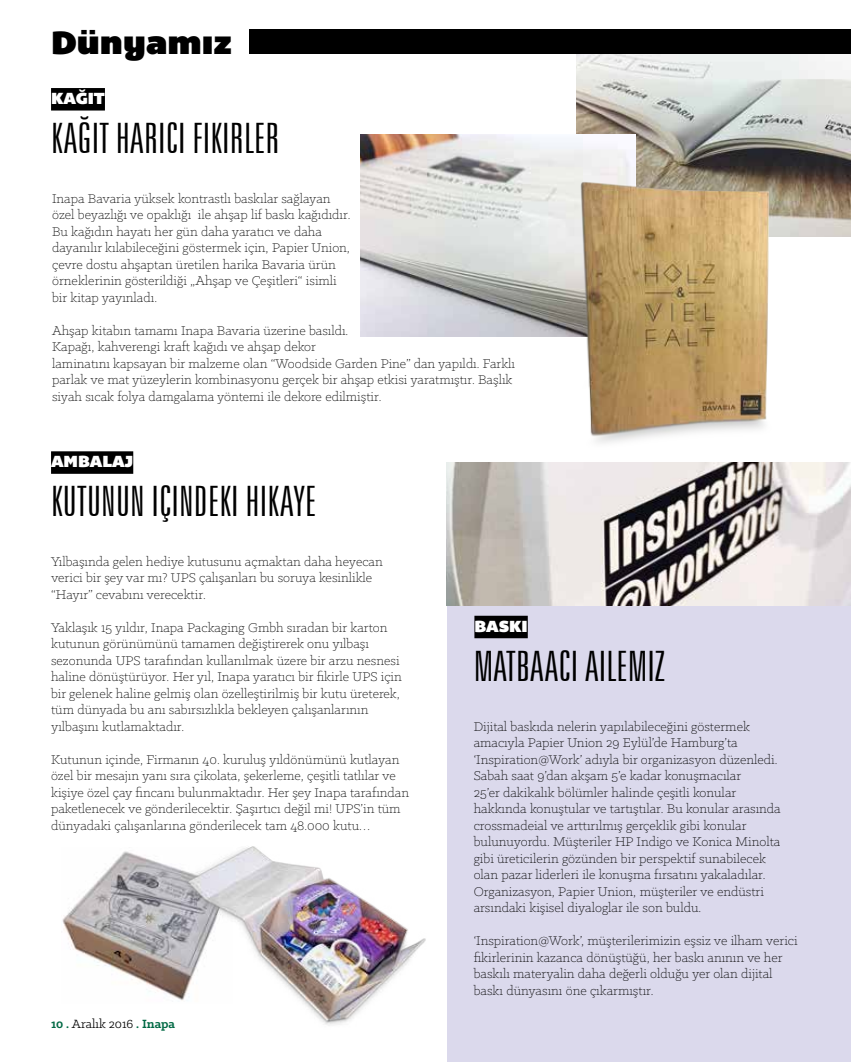
<style>
.page{position:relative;width:851px;height:1063px;background:#fff}
.page>*{position:absolute;margin:0;border:0;box-sizing:border-box;transform-origin:0 0}
.t1{font:300 extra-condensed 42px "Zurich BT";letter-spacing:.005em;color:#000}
.t2{font:33px "Bemio";color:#000}
.t3{font:16.5px "Bemio";color:#fff}
.t4{font:300 14.25px/16.5px "Klinic Slab";color:#000}
.t5{font:13.5px "Klinic Slab";color:#000}
.s1{font-weight:700;color:#006944}
</style>
<div class="page">
<div style="left:446px;top:462px;width:404px;height:600px;background:#dbd9ec"></div>
<img style="left:62px;top:851px;width:112px;height:146px">
<img style="left:174px;top:846px;width:252px;height:180px">
<img style="left:576px;top:54px;width:274px;height:182px">
<img style="left:360px;top:134px;width:275px;height:203px">
<img style="left:446px;top:463px;width:404px;height:143px">
<div style="left:249px;top:30px;width:601px;height:24px;background:#000"></div>
<img style="left:567px;top:165px;width:214px;height:278px">
<div style="left:51px;top:88px;width:54px;height:23px;background:#000"></div>
<div style="left:51px;top:451px;width:82px;height:23px;background:#000"></div>
<div style="left:474px;top:616px;width:53px;height:22px;background:#000"></div>
<h2 class="t2" style="left:51px;top:16px;width:183px">Dünyamız</h2>
<p class="t3" style="left:51px;top:85px;width:55px">KAĞIT</p>
<h1 class="t1" style="left:51px;top:115px;width:230px">KAĞIT HARICI FIKIRLER</h1>
<p class="t4" style="left:52px;top:189px;width:300px">Inapa Bavaria yüksek kontrastlı baskılar sağlayan özel beyazlığı ve opaklığı ile ahşap lif baskı kağıdıdır.<br>Bu kağıdın hayatı her gün daha yaratıcı ve daha dayanılır kılabileceğini göstermek için, Papier Union, çevre dostu ahşaptan üretilen harika Bavaria ürün örneklerinin gösterildiği „Ahşap ve Çeşitleri“ isimli bir kitap yayınladı.</p>
<p class="t4" style="left:52px;top:321px;width:464px">Ahşap kitabın tamamı Inapa Bavaria üzerine basıldı.<br>Kapağı, kahverengi kraft kağıdı ve ahşap dekor<br>laminatını kapsayan bir malzeme olan “Woodside Garden Pine” dan yapıldı. Farklı parlak ve mat yüzeylerin kombinasyonu gerçek bir ahşap etkisi yaratmıştır. Başlık siyah sıcak folya damgalama yöntemi ile dekore edilmiştir.</p>
<p class="t3" style="left:51px;top:448px;width:84px">AMBALAJ</p>
<h1 class="t1" style="left:51px;top:478px;width:266px">KUTUNUN IÇINDEKI HIKAYE</h1>
<p class="t4" style="left:51px;top:552px;width:333px">Yılbaşında gelen hediye kutusunu açmaktan daha heyecan verici bir şey var mı? UPS çalışanları bu soruya kesinlikle “Hayır” cevabını verecektir.</p>
<p class="t4" style="left:51px;top:618px;width:352px">Yaklaşık 15 yıldır, Inapa Packaging Gmbh sıradan bir karton kutunun görünümünü tamamen değiştirerek onu yılbaşı sezonunda UPS tarafından kullanılmak üzere bir arzu nesnesi haline dönüştürüyor. Her yıl, Inapa yaratıcı bir fikirle UPS için bir gelenek haline gelmiş olan özelleştirilmiş bir kutu üreterek, tüm dünyada bu anı sabırsızlıkla bekleyen çalışanlarının yılbaşını kutlamaktadır.</p>
<p class="t4" style="left:51px;top:750px;width:359px">Kutunun içinde, Firmanın 40. kuruluş yıldönümünü kutlayan özel bir mesajın yanı sıra çikolata, şekerleme, çeşitli tatlılar ve kişiye özel çay fincanı bulunmaktadır. Her şey Inapa tarafından paketlenecek ve gönderilecektir. Şaşırtıcı değil mi! UPS’in tüm dünyadaki çalışanlarına gönderilecek tam 48.000 kutu…</p>
<p class="t5" style="left:51px;top:1015px;width:125px"><span class="s1">10 .</span> Aralık 2016 <span class="s1">. Inapa</span></p>
<p class="t3" style="left:474px;top:613px;width:55px">BASKI</p>
<h1 class="t1" style="left:473px;top:643px;width:193px">MATBAACI AILEMIZ</h1>
<p class="t4" style="left:473px;top:717px;width:308px">Dijital baskıda nelerin yapılabileceğini göstermek amacıyla Papier Union 29 Eylül’de Hamburg’ta ‘Inspiration@Work’ adıyla bir organizasyon düzenledi.<br>Sabah saat 9’dan akşam 5’e kadar konuşmacılar<br>25’er dakikalık bölümler halinde çeşitli konular hakkında konuştular ve tartıştılar. Bu konular arasında crossmadeial ve arttırılmış gerçeklik gibi konular bulunuyordu. Müşteriler HP Indigo ve Konica Minolta gibi üreticilerin gözünden bir perspektif sunabilecek olan pazar liderleri ile konuşma fırsatını yakaladılar.<br>Organizasyon, Papier Union, müşteriler ve endüstri arsındaki kişisel diyaloglar ile son buldu.</p>
<p class="t4" style="left:473px;top:932px;width:325px">‘Inspiration@Work’, müşterilerimizin eşsiz ve ilham verici fikirlerinin kazanca dönüştüğü, her baskı anının ve her baskılı materyalin daha değerli olduğu yer olan dijital baskı dünyasını öne çıkarmıştır.</p>
</div>
